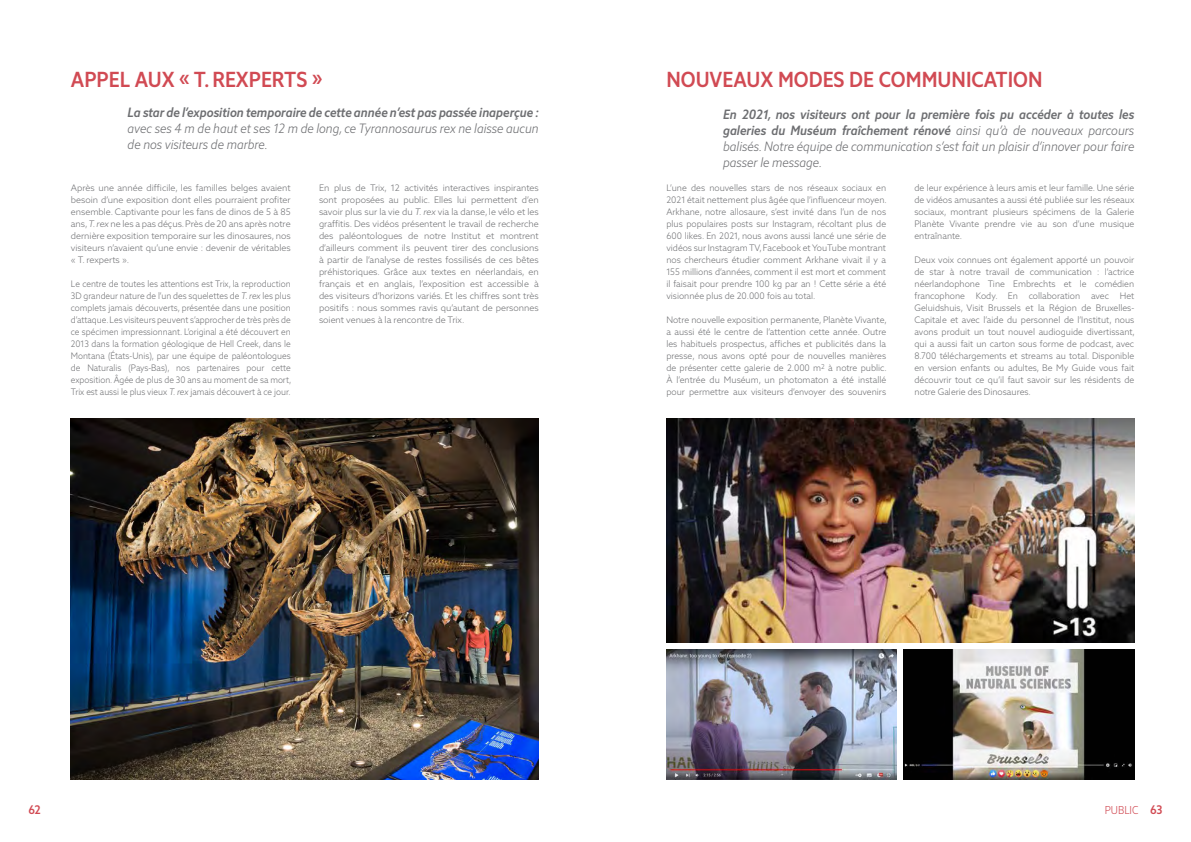
<style>
.page{position:relative;width:1191px;height:842px;background:#fff}
.page>*{position:absolute;margin:0;border:0;box-sizing:border-box;transform-origin:0 0}
.t1{font:500 21px "Azo Sans 2 Narrow";color:#d14a53}
.t2{font:italic 300 13px/16px "Azo Sans 2 Narrow";color:#6d6e71}
.t3{font:italic 500 13px "Azo Sans 2 Narrow";color:#6d6e71}
.t4{font:500 12px "Azo Sans 2 Narrow";color:#d14a53}
.t5{font:300 11px "Azo Sans 2 Narrow";color:#d14a53}
.t6{font:300 9px/12px "Azo Sans 2";color:#6d6e71;text-align:justify}
.t7{font:300 9px/12px "Azo Sans 2";color:#6d6e71;text-align:justify;scale:.93 1}
.s1{font-style:italic}
.s2{font-weight:500}
.s3{font-weight:500;font-size:12px}
</style>
<div class="page">
<img style="left:71px;top:418px;width:468px;height:362px">
<img style="left:666px;top:650px;width:231px;height:130px">
<img style="left:904px;top:650px;width:230px;height:130px">
<img style="left:666px;top:418px;width:468px;height:224px">
<h1 class="t1" style="left:71px;top:67px;width:253px">APPEL AUX « T. REXPERTS »</h1>
<h2 class="t3" style="left:128px;top:105px;width:413px">La star de l’exposition temporaire de cette année n’est pas passée inaperçue :</h2>
<h2 class="t2" style="left:128px;top:120px;width:413px">avec ses 4 m de haut et ses 12 m de long, ce Tyrannosaurus rex ne laisse aucun de nos visiteurs de marbre.</h2>
<p class="t6" style="left:71px;top:182px;width:221px">Après une année difficile, les familles belges avaient besoin d’une exposition dont elles pourraient profiter ensemble. Captivante pour les fans de dinos de 5 à 85 ans, <span class="s1">T. rex</span> ne les a pas déçus. Près de 20 ans après notre dernière exposition temporaire sur les dinosaures, nos visiteurs n’avaient qu’une envie : devenir de véritables « T. rexperts ».</p>
<p class="t7" style="left:71px;top:278px;width:238px">Le centre de toutes les attentions est Trix, la reproduction 3D grandeur nature de l’un des squelettes de <span class="s1">T. rex</span> les plus complets jamais découverts, présentée dans une position d’attaque. Les visiteurs peuvent s’approcher de très près de ce spécimen impressionnant. L’original a été découvert en 2013 dans la formation géologique de Hell Creek, dans le Montana (États-Unis), par une équipe de paléontologues de Naturalis (Pays-Bas), nos partenaires pour cette exposition. Âgée de plus de 30 ans au moment de sa mort, Trix est aussi le plus vieux <span class="s1">T. rex</span> jamais découvert à ce jour.</p>
<p class="t6" style="left:319px;top:182px;width:221px">En plus de Trix, 12 activités interactives inspirantes sont proposées au public. Elles lui permettent d’en savoir plus sur la vie du <span class="s1">T. rex</span> via la danse, le vélo et les graffitis. Des vidéos présentent le travail de recherche des paléontologues de notre Institut et montrent d’ailleurs comment ils peuvent tirer des conclusions à partir de l’analyse de restes fossilisés de ces bêtes préhistoriques. Grâce aux textes en néerlandais, en français et en anglais, l’exposition est accessible à des visiteurs d’horizons variés. Et les chiffres sont très positifs : nous sommes ravis qu’autant de personnes soient venues à la rencontre de Trix.</p>
<h1 class="t1" style="left:666px;top:67px;width:377px">NOUVEAUX MODES DE COMMUNICATION</h1>
<p class="t2" style="left:723px;top:106px;width:413px;text-align:justify"><span class="s2">En 2021, nos visiteurs ont pour la première fois pu accéder à toutes les galeries du Muséum fraîchement rénové</span> ainsi qu’à de nouveaux parcours balisés. Notre équipe de communication s’est fait un plaisir d’innover pour faire passer le message.</p>
<p class="t6" style="left:666px;top:182px;width:222px">L’une des nouvelles stars de nos réseaux sociaux en 2021 était nettement plus âgée que l’influenceur moyen.<br>Arkhane, notre allosaure, s’est invité dans l’un de nos plus populaires posts sur Instagram, récoltant plus de 600 likes. En 2021, nous avons aussi lancé une série de vidéos sur Instagram TV, Facebook et YouTube montrant nos chercheurs étudier comment Arkhane vivait il y a 155 millions d’années, comment il est mort et comment il faisait pour prendre 100 kg par an ! Cette série a été visionnée plus de 20.000 fois au total.</p>
<p class="t6" style="left:666px;top:314px;width:222px">Notre nouvelle exposition permanente, Planète Vivante, a aussi été le centre de l’attention cette année. Outre les habituels prospectus, affiches et publicités dans la presse, nous avons opté pour de nouvelles manières de présenter cette galerie de 2.000 m<sup>2</sup> à notre public.<br>À l’entrée du Muséum, un photomaton a été installé pour permettre aux visiteurs d’envoyer des souvenirs</p>
<p class="t6" style="left:914px;top:182px;width:221px">de leur expérience à leurs amis et leur famille. Une série de vidéos amusantes a aussi été publiée sur les réseaux sociaux, montrant plusieurs spécimens de la Galerie Planète Vivante prendre vie au son d’une musique entraînante.</p>
<p class="t6" style="left:914px;top:254px;width:222px">Deux voix connues ont également apporté un pouvoir de star à notre travail de communication : l’actrice néerlandophone Tine Embrechts et le comédien francophone Kody. En collaboration avec Het Geluidshuis, Visit Brussels et la Région de Bruxelles-Capitale et avec l’aide du personnel de l’Institut, nous avons produit un tout nouvel audioguide divertissant, qui a aussi fait un carton sous forme de podcast, avec 8.700 téléchargements et streams au total. Disponible en version enfants ou adultes, Be My Guide vous fait découvrir tout ce qu’il faut savoir sur les résidents de notre Galerie des Dinosaures.</p>
<h3 class="t4" style="left:28px;top:803px;width:14px">62</h3>
<p class="t5" style="left:1104px;top:804px;width:59px">PUBLIC <span class="s3">63</span></p>
</div>
